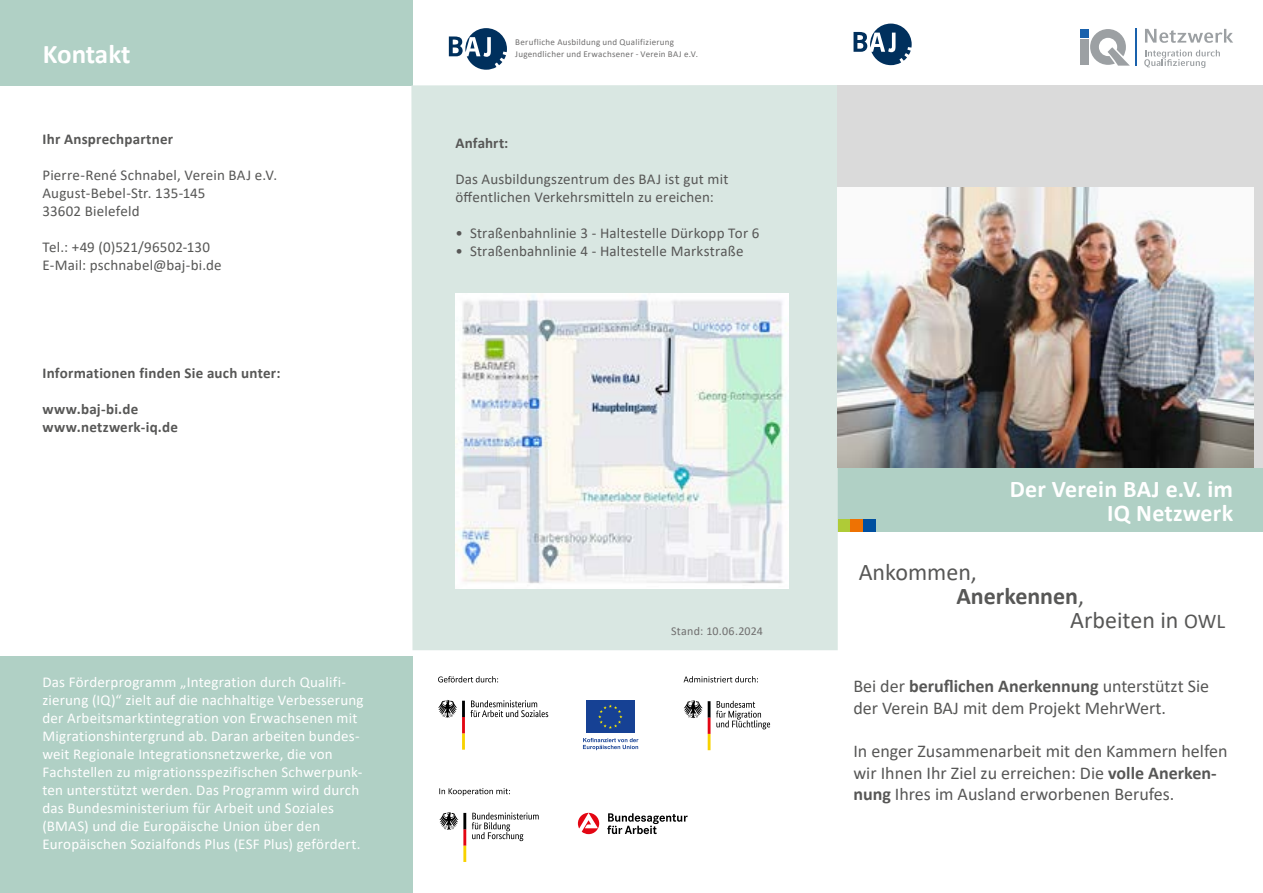
<style>
.page{position:relative;width:1263px;height:893px;background:#fff}
.page>*{position:absolute;margin:0;border:0;box-sizing:border-box;transform-origin:0 0}
.t1{font:700 27px "Calibri";letter-spacing:-.01em;color:#fff}
.t2{font:700 24px/24px "Calibri";letter-spacing:.01em;color:#fff;text-align:right}
.t3{font:24px "Calibri";color:#575756}
.t4{font:700 24px "Calibri";color:#575756}
.t5{font:18px/21.6px "Calibri";color:#575756}
.t6{font:15px/18px "Calibri";letter-spacing:.01em;color:#fff}
.t7{font:15px/18px "Calibri";letter-spacing:.01em;color:#575756}
.t8{font:700 15px/18px "Calibri";letter-spacing:.015em;color:#575756}
.t9{font:12px "Calibri";letter-spacing:.015em;color:#706f6f}
.t10{font:9px/12px "Calibri";letter-spacing:.03em;color:#706f6f}
.s1{font-weight:400}
.s2{font-size:21px}
.s3{font-weight:700}
</style>
<div class="page">
<div style="left:0;top:0;width:412px;height:85px;background:#b0d0c5"></div>
<div style="left:838px;top:468px;width:425px;height:63px;background:#b0d0c5"></div>
<div style="left:863px;top:519px;width:13px;height:12px;background:#004f9f"></div>
<div style="left:838px;top:519px;width:12px;height:12px;background:#afcb37"></div>
<div style="left:850px;top:519px;width:13px;height:12px;background:#ee7203"></div>
<svg style="left:438px;top:676px;width:60px;height:6px"></svg>
<svg style="left:607px;top:813px;width:80px;height:21px"></svg>
<svg style="left:578px;top:813px;width:21px;height:21px"></svg>
<svg style="left:472px;top:812px;width:67px;height:29px"></svg>
<svg style="left:439px;top:812px;width:27px;height:50px"></svg>
<svg style="left:439px;top:788px;width:71px;height:8px"></svg>
<svg style="left:716px;top:701px;width:54px;height:28px"></svg>
<svg style="left:684px;top:700px;width:26px;height:50px"></svg>
<svg style="left:684px;top:676px;width:74px;height:6px"></svg>
<svg style="left:438px;top:700px;width:110px;height:50px"></svg>
<svg style="left:586px;top:700px;width:49px;height:33px"></svg>
<div style="left:586px;top:701px;width:48px;height:32px;background:#164194"></div>
<svg style="left:598px;top:705px;width:24px;height:24px"></svg>
<svg style="left:583px;top:738px;width:55px;height:12px"></svg>
<div style="left:411px;top:85px;width:427px;height:565px;background:#d9e7e2"></div>
<div style="left:0;top:656px;width:412px;height:237px;background:#b0d0c5"></div>
<div style="left:838px;top:85px;width:425px;height:383px;background:#dadada"></div>
<div style="left:1080px;top:39px;width:9px;height:26px;background:#9ca0a3"></div>
<div style="left:1080px;top:29px;width:9px;height:9px;background:#1961ac"></div>
<svg style="left:1090px;top:29px;width:40px;height:37px"></svg>
<hr style="left:1135px;top:29px;width:1px;height:37px;background:#1961ac">
<svg style="left:1144px;top:49px;width:76px;height:19px"></svg>
<svg style="left:1145px;top:29px;width:88px;height:14px"></svg>
<svg style="left:449px;top:28px;width:58px;height:42px"></svg>
<img style="left:838px;top:187px;width:416px;height:281px">
<svg style="left:853px;top:24px;width:59px;height:41px"></svg>
<img style="left:455px;top:294px;width:334px;height:294px">
<h1 class="t1" style="left:43px;top:35px;width:89px">Kontakt</h1>
<p class="t8" style="left:43px;top:130px;width:132px">Ihr Ansprechpartner</p>
<p class="t7" style="left:43px;top:166px;width:236px">Pierre-René Schnabel, Verein BAJ e.V.<br>August-Bebel-Str. 135-145<br>33602 Bielefeld</p>
<p class="t7" style="left:43px;top:238px;width:181px">Tel.: +49 (0)521/96502-130<br>E-Mail: pschnabel@baj-bi.de</p>
<p class="t8" style="left:43px;top:364px;width:240px">Informationen finden Sie auch unter:</p>
<p class="t8" style="left:43px;top:400px;width:137px">www.baj-bi.de www.netzwerk-iq.de</p>
<p class="t6" style="left:43px;top:673px;width:323px">Das Förderprogramm „Integration durch Qualifi&shy;zierung (IQ)“ zielt auf die nachhaltige Verbesserung der Arbeitsmarktintegration von Erwachsenen mit Migrationshintergrund ab. Daran arbeiten bundes&shy;weit Regionale Integrationsnetzwerke, die von Fachstellen zu migrationsspezifischen Schwerpunk&shy;ten unterstützt werden. Das Programm wird durch das Bundesministerium für Arbeit und Soziales (BMAS) und die Europäische Union über den Europäischen Sozialfonds Plus (ESF Plus) gefördert.</p>
<p class="t10" style="left:515px;top:35px;width:184px">Berufliche Ausbildung und Qualifizierung<br>Jugendlicher und Erwachsener - Verein BAJ e.V.</p>
<p class="t8" style="left:455px;top:134px;width:54px">Anfahrt:</p>
<p class="t7" style="left:455px;top:170px;width:274px">Das Ausbildungszentrum des BAJ ist gut mit öffentlichen Verkehrsmitteln zu ereichen:</p>
<p class="t7" style="left:455px;top:224px;width:306px">• Straßenbahnlinie 3 - Haltestelle Dürkopp Tor 6</p>
<p class="t7" style="left:455px;top:242px;width:290px">• Straßenbahnlinie 4 - Haltestelle Markstraße</p>
<p class="t9" style="left:671px;top:622px;width:93px">Stand: 10.06.2024</p>
<h2 class="t2" style="left:1010px;top:476px;width:225px">Der Verein BAJ e.V. im<br>IQ Netzwerk</h2>
<h2 class="t3" style="left:859px;top:555px;width:120px">Ankommen,</h2>
<h2 class="t4" style="left:956px;top:579px;width:129px">Anerkennen<span class="s1">,</span></h2>
<h2 class="t3" style="left:1070px;top:603px;width:156px">Arbeiten in <span class="s2">OWL</span></h2>
<p class="t5" style="left:853px;top:675px;width:357px">Bei der <span class="s3">beruflichen Anerkennung</span> unterstützt Sie der Verein BAJ mit dem Projekt MehrWert.</p>
<p class="t5" style="left:853px;top:740px;width:376px">In enger Zusammenarbeit mit den Kammern helfen wir Ihnen Ihr Ziel zu erreichen: Die <span class="s3">volle Anerken&shy;nung</span> Ihres im Ausland erworbenen Berufes.</p>
</div>
